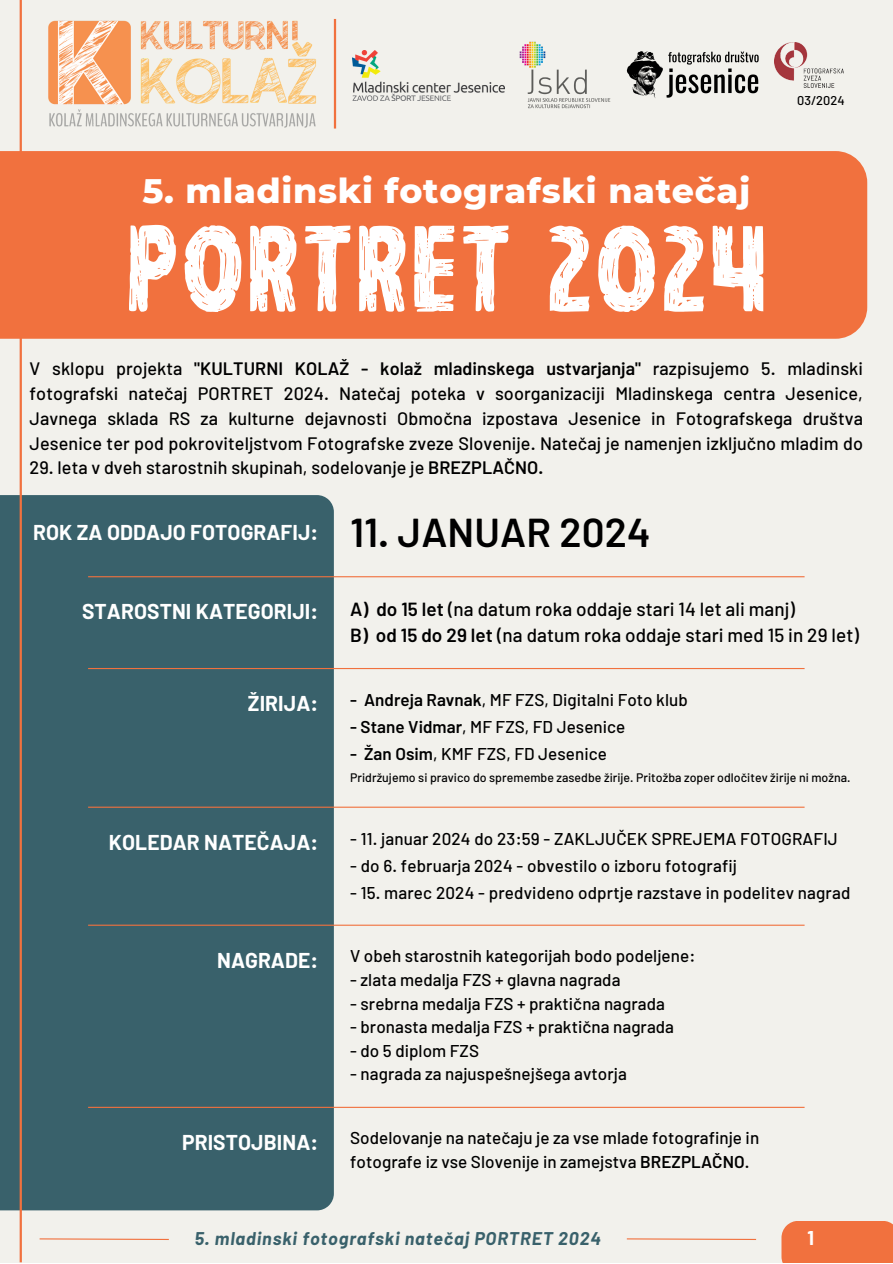
<style>
.page{position:relative;width:893px;height:1264px;background:#fff}
.page>*{position:absolute;margin:0;border:0;box-sizing:border-box;transform-origin:0 0}
.t1{font:125.7px "Hanging Tree";letter-spacing:.04em;color:#fff}
.t2{font:600 40.2px "Barlow";letter-spacing:.005em;color:#000}
.t3{font:800 34.65px "Montserrat";letter-spacing:.02em;color:#fff}
.t4{font:700 21px "Barlow";letter-spacing:.005em;color:#fff}
.t5{font:700 19.5px "Barlow";color:#fff}
.t6{font:500 18.9px "Barlow";letter-spacing:.005em;color:#000}
.t7{font:500 18px/24.8px "Barlow";letter-spacing:.005em;color:#000;text-align:justify}
.t8{font:italic 700 18px "Barlow";letter-spacing:.05em;color:#39616b}
.t9{font:500 17.1px/23.5px "Barlow";letter-spacing:.005em;color:#000}
.t10{font:500 12.75px "Barlow";letter-spacing:.005em;color:#000}
.t11{font:500 12.3px "Barlow";letter-spacing:.005em;color:#000}
.s1{font-weight:600}
</style>
<div class="page">
<div style="left:0;top:0;width:892px;height:1262px;background:#f2f1ec"></div>
<div style="left:0;top:151px;width:867px;height:188px;background:#f1713e"></div>
<div style="left:0;top:495px;width:334px;height:715px;background:#39616b"></div>
<hr style="left:20px;top:0;width:2px;height:1262px;background:#f1713e">
<img style="left:626px;top:51px;width:133px;height:47px">
<img style="left:519px;top:41px;width:92px;height:68px">
<img style="left:352px;top:50px;width:152px;height:51px">
<img style="left:48px;top:20px;width:268px;height:108px">
<hr style="left:334px;top:19px;width:2px;height:109px;background:#f1713e">
<img style="left:774px;top:43px;width:69px;height:45px">
<div style="left:781px;top:1221px;width:111px;height:41px;background:#f1713e"></div>
<svg style="left:626px;top:1238px;width:131px;height:2px"></svg>
<svg style="left:39px;top:1238px;width:130px;height:2px"></svg>
<hr style="left:88px;top:576px;width:716px;height:1px;background:#f1713e">
<hr style="left:88px;top:924px;width:716px;height:1px;background:#f1713e">
<hr style="left:88px;top:806px;width:716px;height:1px;background:#f1713e">
<hr style="left:88px;top:668px;width:716px;height:1px;background:#f1713e">
<hr style="left:88px;top:1106px;width:716px;height:1px;background:#f1713e">
<p class="t3" style="left:142px;top:169px;width:609px">5. mladinski fotografski natečaj</p>
<p class="t1" style="left:127px;top:203px;width:640px">PORTRET 2024</p>
<p class="t10" style="left:797px;top:92px;width:49px">03/2024</p>
<p class="t7" style="left:30px;top:356px;width:834px">V sklopu projekta <span class="s1">"KULTURNI KOLAŽ - kolaž mladinskega ustvarjanja"</span> razpisujemo 5. mladinski fotografski natečaj PORTRET 2024. Natečaj poteka v soorganizaciji Mladinskega centra Jesenice, Javnega sklada RS za kulturne dejavnosti Območna izpostava Jesenice in Fotografskega društva Jesenice ter pod pokroviteljstvom Fotografske zveze Slovenije. Natečaj je namenjen izključno mladim do</p>
<p class="t7" style="left:30px;top:455px;width:515px">29. leta v dveh starostnih skupinah, sodelovanje je <span class="s1">BREZPLAČNO.</span></p>
<p class="t4" style="left:33px;top:519px;width:286px">ROK ZA ODDAJO FOTOGRAFIJ:</p>
<p class="t2" style="left:350px;top:507px;width:302px">11. JANUAR 2024</p>
<p class="t4" style="left:82px;top:598px;width:237px">STAROSTNI KATEGORIJI:</p>
<p class="t6" style="left:350px;top:597px;width:446px"><span class="s1">A) do 15 let</span> (na datum roka oddaje stari 14 let ali manj)</p>
<p class="t6" style="left:350px;top:623px;width:510px"><span class="s1">B) od 15 do 29 let</span> (na datum roka oddaje stari med 15 in 29 let)</p>
<p class="t4" style="left:248px;top:690px;width:72px">ŽIRIJA:</p>
<p class="t9" style="left:350px;top:687px;width:339px"><span class="s1">- Andreja Ravnak</span>, MF FZS, Digitalni Foto klub</p>
<p class="t9" style="left:350px;top:714px;width:277px"><span class="s1">- Stane Vidmar</span>, MF FZS, FD Jesenice</p>
<p class="t9" style="left:350px;top:741px;width:258px"><span class="s1">- Žan Osim</span>, KMF FZS, FD Jesenice</p>
<p class="t11" style="left:350px;top:770px;width:502px">Pridržujemo si pravico do spremembe zasedbe žirije. Pritožba zoper odločitev žirije ni možna.</p>
<p class="t4" style="left:109px;top:828px;width:211px">KOLEDAR NATEČAJA:</p>
<p class="t9" style="left:350px;top:826px;width:489px">- 11. januar 2024 do 23:59 - ZAKLJUČEK SPREJEMA FOTOGRAFIJ</p>
<p class="t9" style="left:350px;top:853px;width:388px">- do 6. februarja 2024 - obvestilo o izboru fotografij</p>
<p class="t9" style="left:350px;top:880px;width:501px">- 15. marec 2024 - predvideno odprtje razstave in podelitev nagrad</p>
<p class="t4" style="left:217px;top:946px;width:102px">NAGRADE:</p>
<p class="t9" style="left:350px;top:943px;width:346px">V obeh starostnih kategorijah bodo podeljene:</p>
<p class="t9" style="left:350px;top:967px;width:272px">- zlata medalja FZS + glavna nagrada</p>
<p class="t9" style="left:350px;top:990px;width:316px">- srebrna medalja FZS + praktična nagrada</p>
<p class="t9" style="left:350px;top:1014px;width:325px">- bronasta medalja FZS + praktična nagrada</p>
<p class="t9" style="left:350px;top:1038px;width:130px">- do 5 diplom FZS</p>
<p class="t9" style="left:350px;top:1061px;width:278px">- nagrada za najuspešnejšega avtorja</p>
<p class="t4" style="left:182px;top:1128px;width:137px">PRISTOJBINA:</p>
<p class="t9" style="left:350px;top:1125px;width:410px">Sodelovanje na natečaju je za vse mlade fotografinje in fotografe iz vse Slovenije in zamejstva <span class="s1">BREZPLAČNO</span>.</p>
<p class="t8" style="left:195px;top:1227px;width:408px">5. mladinski fotografski natečaj PORTRET 2024</p>
<p class="t5" style="left:807px;top:1225px;width:8px">1</p>
</div>
